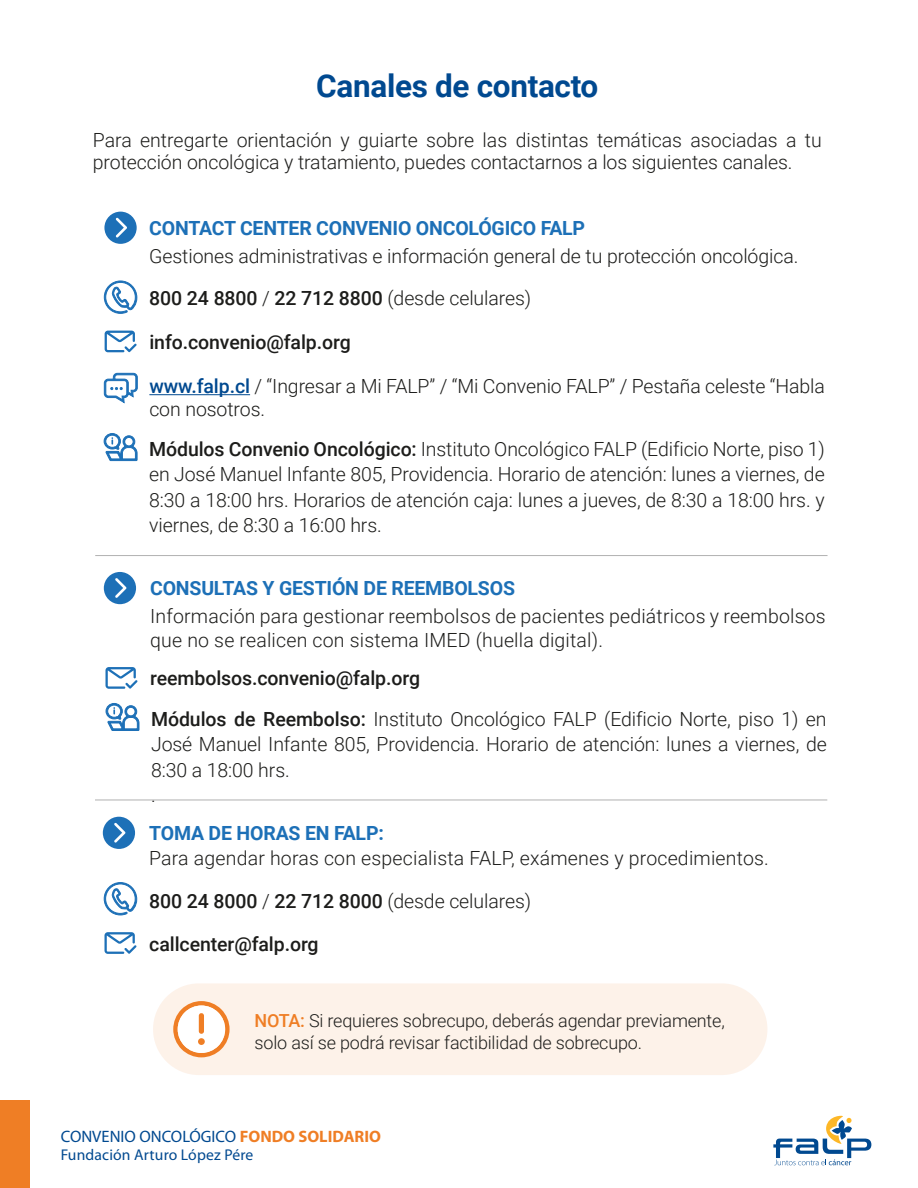
<style>
.page{position:relative;width:918px;height:1188px;background:#fff}
.page>*{position:absolute;margin:0;border:0;box-sizing:border-box;transform-origin:0 0}
.t1{font:700 31.5px "Roboto";letter-spacing:-.01em;color:#004990}
.t2{font:300 19.5px/25.5px "Roboto";letter-spacing:-.005em;color:#1d1d1b}
.t3{font:700 19.5px "Roboto";letter-spacing:-.01em;color:#1d70b7}
.t4{font:500 19.5px "Roboto";letter-spacing:-.005em;color:#1d1d1b}
.t5{font:300 18px/22.5px "Roboto";letter-spacing:-.01em;color:#1d1d1b}
.t6{font:16.5px "Myriad Pro";color:#004990}
.t7{font:15.6px "Myriad Pro";letter-spacing:.01em;color:#004990}
.s1{font-weight:500}
.s2{font-weight:500;color:#004990}
.s3{font-weight:500;color:#ef7e25}
.s4{font-weight:700;color:#ef7e25}
.s5{color:#fff}
</style>
<div class="page">
<svg style="left:104px;top:280px;width:34px;height:34px"></svg>
<hr style="left:149px;top:394px;width:101px;height:1px;background:#004990">
<svg style="left:104px;top:211px;width:33px;height:33px"></svg>
<svg style="left:105px;top:331px;width:32px;height:21px"></svg>
<svg style="left:104px;top:373px;width:34px;height:31px"></svg>
<div style="left:103px;top:817px;width:32px;height:32px;background:#1d70b7;border-radius:50%"></div>
<svg style="left:102px;top:823px;width:36px;height:93px"></svg>
<svg style="left:104px;top:932px;width:33px;height:22px"></svg>
<div style="left:104px;top:572px;width:32px;height:32px;background:#1d70b7;border-radius:50%"></div>
<svg style="left:103px;top:578px;width:33px;height:27px"></svg>
<svg style="left:105px;top:667px;width:33px;height:22px"></svg>
<div style="left:0;top:1100px;width:30px;height:88px;background:#ef7e25"></div>
<svg style="left:773px;top:1115px;width:98px;height:50px"></svg>
<svg style="left:104px;top:433px;width:33px;height:29px"></svg>
<svg style="left:106px;top:703px;width:33px;height:28px"></svg>
<hr style="left:95px;top:800px;width:732px;height:1px;background:#b1b1b1">
<hr style="left:95px;top:555px;width:733px;height:1px;background:#b1b1b1">
<div style="left:153px;top:983px;width:614px;height:92px;background:#fdf2e9;border-radius:46px"></div>
<svg style="left:173px;top:1001px;width:57px;height:56px"></svg>
<h1 class="t1" style="left:316px;top:64px;width:284px">Canales de contacto</h1>
<p class="t2" style="left:93px;top:128px;width:730px;line-height:22.5px">Para entregarte orientación y guiarte sobre las distintas temáticas asociadas a tu protección oncológica y tratamiento, puedes contactarnos a los siguientes canales.</p>
<p class="t3" style="left:149px;top:214px;width:437px">CONTACT CENTER CONVENIO ONCOLÓGICO FALP</p>
<p class="t2" style="left:149px;top:235px;width:651px;line-height:41.7px">Gestiones administrativas e información general de tu protección oncológica.<br><span class="s1">800 24 8800</span> / <span class="s1">22 712 8800</span> (desde celulares)</p>
<p class="t4" style="left:149px;top:328px;width:203px">info.convenio@falp.org</p>
<p class="t2" style="left:149px;top:374px;width:677px;line-height:22.5px"><span class="s2">www.falp.cl</span> / “Ingresar a Mi FALP” / “Mi Convenio FALP” / Pestaña celeste “Habla con nosotros.</p>
<p class="t2" style="left:149px;top:435px;width:677px;text-align:justify"><span class="s1">Módulos Convenio Oncológico:</span> Instituto Oncológico FALP (Edificio Norte, piso 1) en José Manuel Infante 805, Providencia. Horario de atención: lunes a viernes, de 8:30 a 18:00 hrs. Horarios de atención caja: lunes a jueves, de 8:30 a 18:00 hrs. y viernes, de 8:30 a 16:00 hrs.</p>
<p class="t3" style="left:150px;top:574px;width:366px">CONSULTAS Y GESTIÓN DE REEMBOLSOS</p>
<p class="t2" style="left:150px;top:604px;width:677px;line-height:24px">Información para gestionar reembolsos de pacientes pediátricos y reembolsos que no se realicen con sistema IMED (huella digital).</p>
<p class="t4" style="left:150px;top:665px;width:271px">reembolsos.convenio@falp.org</p>
<p class="t2" style="left:151px;top:705px;width:677px"><span class="s1">Módulos de Reembolso:</span> Instituto Oncológico FALP (Edificio Norte, piso 1) en José Manuel Infante 805, Providencia. Horario de atención: lunes a viernes, de 8:30 a 18:00 hrs.<br>.</p>
<p class="t3" style="left:149px;top:819px;width:236px">TOMA DE HORAS EN FALP:</p>
<p class="t2" style="left:149px;top:836px;width:621px;line-height:42.8px">Para agendar horas con especialista FALP, exámenes y procedimientos.<br><span class="s1">800 24 8000</span> / <span class="s1">22 712 8000</span> (desde celulares)<br><span class="s1">callcenter@falp.org</span></p>
<p class="t5" style="left:255px;top:1008px;width:472px"><span class="s3">NOTA:</span> Si requieres sobrecupo, deberás agendar previamente, solo así se podrá revisar factibilidad de sobrecupo.</p>
<p class="t6" style="left:61px;top:1126px;width:322px">CONVENIO ONCOLÓGICO <span class="s4">FONDO SOLIDARIO</span></p>
<p class="t7" style="left:61px;top:1145px;width:201px">Fundación Arturo López Pére<span class="s5">z</span></p>
</div>
